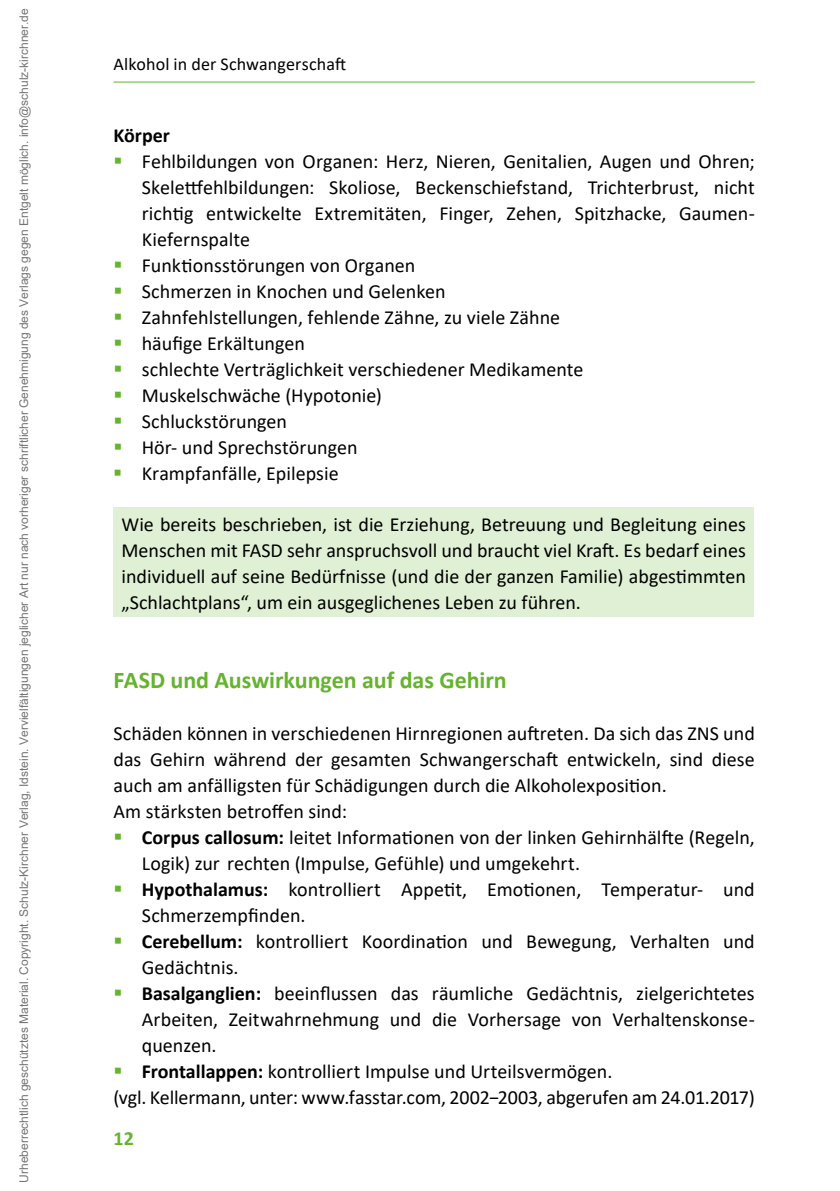
<style>
.page{position:relative;width:840px;height:1191px;background:#fff}
.page>*{position:absolute;margin:0;border:0;box-sizing:border-box;transform-origin:0 0}
.t1{font:700 24px "Calibri";color:#65b32e}
.t2{font:20px/26px "Calibri";color:#000}
.t3{font:700 20px "Calibri";color:#000}
.t4{font:700 20px "Calibri";color:#65b32e}
.t5{font:18px "Calibri";letter-spacing:.01em;color:#000}
.t6{font:12px "Arial";color:rgb(0 0 0/.55)}
.s1{font-weight:700}
</style>
<div class="page">
<hr style="left:113px;top:82px;width:641px;height:1px;background:#65b32e">
<div style="left:113px;top:508px;width:640px;height:109px;background:#e0f0d5"></div>
<p class="t6" style="left:16px;top:1182px;width:1176px;rotate:-90deg">Urheberrechtlich geschütztes Material. Copyright. Schulz-Kirchner Verlag, Idstein. Vervielfältigungen jeglicher Art nur nach vorheriger schriftlicher Genehmigung des Verlags gegen Entgelt möglich. info@schulz-kirchner.de</p>
<p class="t5" style="left:113px;top:52px;width:234px">Alkohol in der Schwangerschaft</p>
<p class="t3" style="left:113px;top:121px;width:58px">Körper</p>
<p class="t2" style="left:142px;top:148px;width:614px">Fehlbildungen von Organen: Herz, Nieren, Genitalien, Augen und Ohren; Skelettfehlbildungen: Skoliose, Beckenschiefstand, Trichterbrust, nicht richtig entwickelte Extremitäten, Finger, Zehen, Spitzhacke, Gaumen-Kiefernspalte<br>Funktionsstörungen von Organen<br>Schmerzen in Knochen und Gelenken<br>Zahnfehlstellungen, fehlende Zähne, zu viele Zähne<br>häufige Erkältungen<br>schlechte Verträglichkeit verschiedener Medikamente<br>Muskelschwäche (Hypotonie)<br>Schluckstörungen<br>Hör- und Sprechstörungen<br>Krampfanfälle, Epilepsie</p>
<p class="t2" style="left:121px;top:511px;width:625px;text-align:justify">Wie bereits beschrieben, ist die Erziehung, Betreuung und Begleitung eines Menschen mit FASD sehr anspruchsvoll und braucht viel Kraft. Es bedarf eines individuell auf seine Bedürfnisse (und die der ganzen Familie) abgestimmten „Schlachtplans“, um ein ausgeglichenes Leben zu führen.</p>
<p class="t1" style="left:113px;top:663px;width:394px">FASD und Auswirkungen auf das Gehirn</p>
<p class="t2" style="left:113px;top:720px;width:642px">Schäden können in verschiedenen Hirnregionen auftreten. Da sich das ZNS und das Gehirn während der gesamten Schwangerschaft entwickeln, sind diese auch am anfälligsten für Schädigungen durch die Alkoholexposition.<br>Am stärksten betroffen sind:</p>
<p class="t2" style="left:142px;top:824px;width:614px"><span class="s1">Corpus callosum:</span> leitet Informationen von der linken Gehirnhälfte (Regeln,</p>
<p class="t2" style="left:142px;top:850px;width:439px">Logik) zur rechten (Impulse, Gefühle) und umgekehrt.</p>
<p class="t2" style="left:142px;top:876px;width:614px"><span class="s1">Hypothalamus:</span> kontrolliert Appetit, Emotionen, Temperatur- und</p>
<p class="t2" style="left:142px;top:902px;width:165px">Schmerzempfinden.</p>
<p class="t2" style="left:142px;top:928px;width:614px"><span class="s1">Cerebellum:</span> kontrolliert Koordination und Bewegung, Verhalten und</p>
<p class="t2" style="left:142px;top:954px;width:98px">Gedächtnis.</p>
<p class="t2" style="left:142px;top:980px;width:614px"><span class="s1">Basalganglien:</span> beeinflussen das räumliche Gedächtnis, zielgerichtetes</p>
<p class="t2" style="left:142px;top:1006px;width:612px">Arbeiten, Zeitwahrnehmung und die Vorhersage von Verhaltenskonse-</p>
<p class="t2" style="left:142px;top:1032px;width:76px">quenzen.</p>
<p class="t2" style="left:142px;top:1058px;width:472px"><span class="s1">Frontallappen:</span> kontrolliert Impulse und Urteilsvermögen.</p>
<p class="t2" style="left:113px;top:1084px;width:642px">(vgl. Kellermann, unter: www.fasstar.com, 2002−2003, abgerufen am 24.01.2017)</p>
<p class="t4" style="left:113px;top:1124px;width:22px">12</p>
</div>
